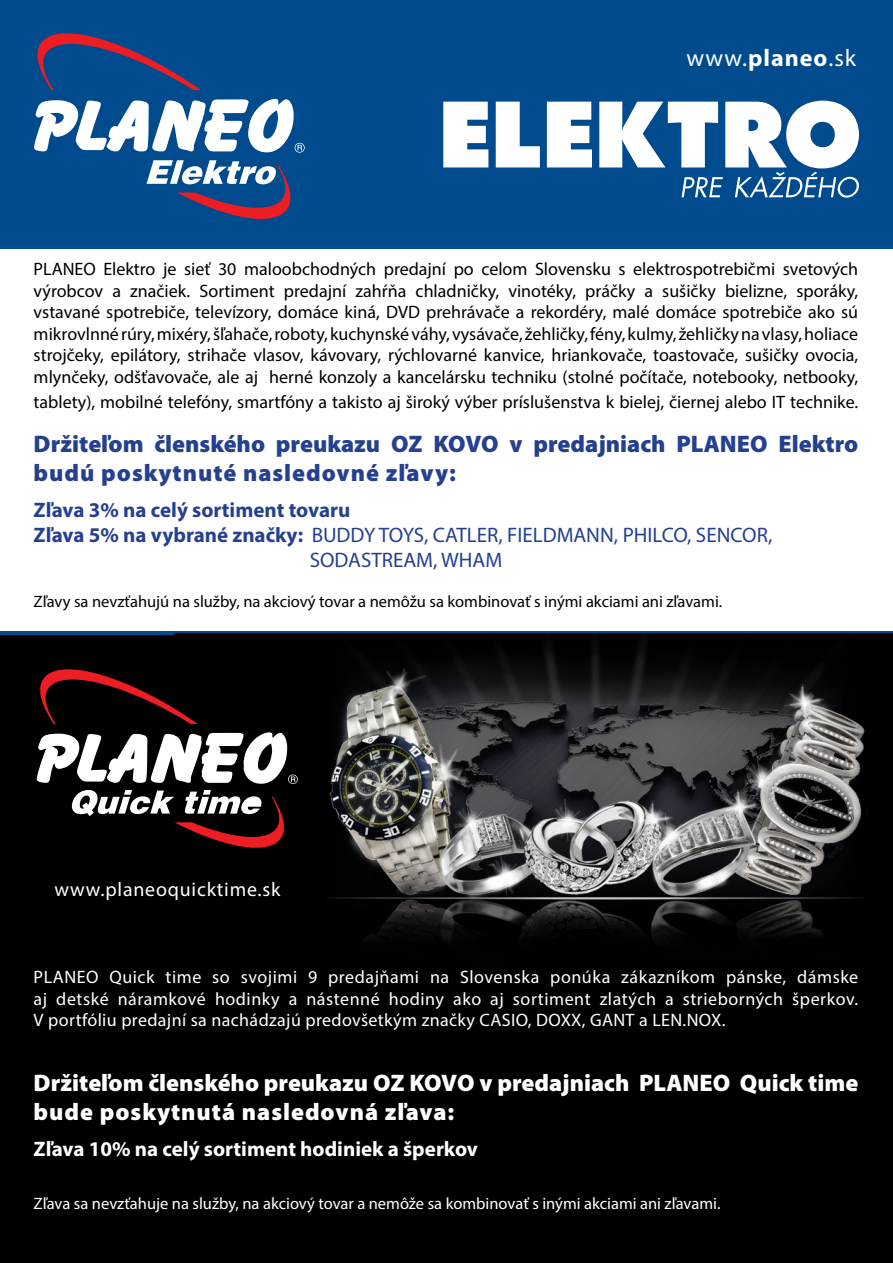
<style>
.page{position:relative;width:893px;height:1263px;background:#fff}
.page>*{position:absolute;margin:0;border:0;box-sizing:border-box;transform-origin:0 0}
.t1{font:24.15px "Myriad Pro";color:#fff}
.t2{font:900 24px/28.8px "Myriad Pro";color:#fff}
.t3{font:900 24px/28.8px "Myriad Pro";color:#25408f}
.t4{font:21px "Myriad Pro";color:#25408f}
.t5{font:700 21px "Myriad Pro";color:#fff}
.t6{font:700 21px "Myriad Pro";color:#25408f}
.t7{font:19.95px "Myriad Pro";letter-spacing:.04em;color:#fff}
.t8{font:18px/21.6px "Myriad Pro";color:#000;text-align:justify}
.t9{font:18px/21.6px "Myriad Pro";letter-spacing:.02em;color:#fff;text-align:justify}
.t10{font:16.5px "Myriad Pro";color:#000}
.t11{font:16.5px "Myriad Pro";color:#fff}
.s1{font-weight:700}
</style>
<div class="page">
<div style="left:0;top:635px;width:893px;height:628px;background:#000"></div>
<svg style="left:0;top:631px;width:893px;height:4px;background:#003869"></svg>
<img style="left:174px;top:634px;width:719px;height:307px">
<div style="left:0;top:0;width:893px;height:248px;background:#004b8d"></div>
<svg style="left:37px;top:33px;width:254px;height:186px"></svg>
<svg style="left:34px;top:99px;width:271px;height:54px"></svg>
<svg style="left:147px;top:160px;width:130px;height:24px"></svg>
<svg style="left:443px;top:102px;width:45px;height:65px;background:#e3ebf2"></svg>
<svg style="left:496px;top:102px;width:44px;height:65px"></svg>
<svg style="left:547px;top:102px;width:45px;height:65px;background:#e3ebf2"></svg>
<svg style="left:599px;top:101px;width:260px;height:97px"></svg>
<svg style="left:40px;top:660px;width:244px;height:193px"></svg>
<svg style="left:37px;top:732px;width:261px;height:52px"></svg>
<svg style="left:70px;top:790px;width:192px;height:26px"></svg>
<h1 class="t1" style="left:686px;top:43px;width:171px">www.<span class="s1">planeo</span>.sk</h1>
<p class="t8" style="left:34px;top:258px;width:826px">PLANEO Elektro je sieť 30 maloobchodných predajní po celom Slovensku s elektrospotrebičmi svetových výrobcov a značiek. Sortiment predajní zahŕňa chladničky, vinotéky, práčky a sušičky bielizne, sporáky, vstavané spotrebiče, televízory, domáce kiná, DVD prehrávače a rekordéry, malé domáce spotrebiče ako sú mikrovlnné rúry, mixéry, šľahače, roboty, kuchynské váhy, vysávače, žehličky, fény, kulmy, žehličky na vlasy, holiace strojčeky, epilátory, strihače vlasov, kávovary, rýchlovarné kanvice, hriankovače, toastovače, sušičky ovocia, mlynčeky, odšťavovače, ale aj herné konzoly a kancelársku techniku (stolné počítače, notebooky, netbooky,</p>
<p class="t8" style="left:34px;top:391px;width:826px">tablety), mobilné telefóny, smartfóny a takisto aj široký výber príslušenstva k bielej, čiernej alebo IT technike.</p>
<h2 class="t3" style="left:34px;top:429px;width:826px">Držiteľom členského preukazu OZ KOVO v predajniach PLANEO Elektro budú poskytnuté nasledovné zľavy:</h2>
<p class="t6" style="left:34px;top:496px;width:318px">Zľava 3% na celý sortiment tovaru</p>
<p class="t4" style="left:34px;top:522px;width:740px"><span class="s1">Zľava 5% na vybrané značky:</span> BUDDY TOYS, CATLER, FIELDMANN, PHILCO, SENCOR,</p>
<p class="t4" style="left:310px;top:547px;width:194px">SODASTREAM, WHAM</p>
<p class="t10" style="left:34px;top:591px;width:690px">Zľavy sa nevzťahujú na služby, na akciový tovar a nemôžu sa kombinovať s inými akciami ani zľavami.</p>
<p class="t7" style="left:55px;top:877px;width:227px">www.planeoquicktime.sk</p>
<p class="t9" style="left:34px;top:966px;width:826px">PLANEO Quick time so svojimi 9 predajňami na Slovenska ponúka zákazníkom pánske, dámske aj detské náramkové hodinky a nástenné hodiny ako aj sortiment zlatých a strieborných šperkov.<br>V portfóliu predajní sa nachádzajú predovšetkým značky CASIO, DOXX, GANT a LEN.NOX.</p>
<h2 class="t2" style="left:34px;top:1069px;width:826px">Držiteľom členského preukazu OZ KOVO v predajniach PLANEO Quick time bude poskytnutá nasledovná zľava:</h2>
<p class="t5" style="left:34px;top:1135px;width:446px">Zľava 10% na celý sortiment hodiniek a šperkov</p>
<p class="t11" style="left:34px;top:1193px;width:688px">Zľava sa nevzťahuje na služby, na akciový tovar a nemôže sa kombinovať s inými akciami ani zľavami.</p>
</div>
